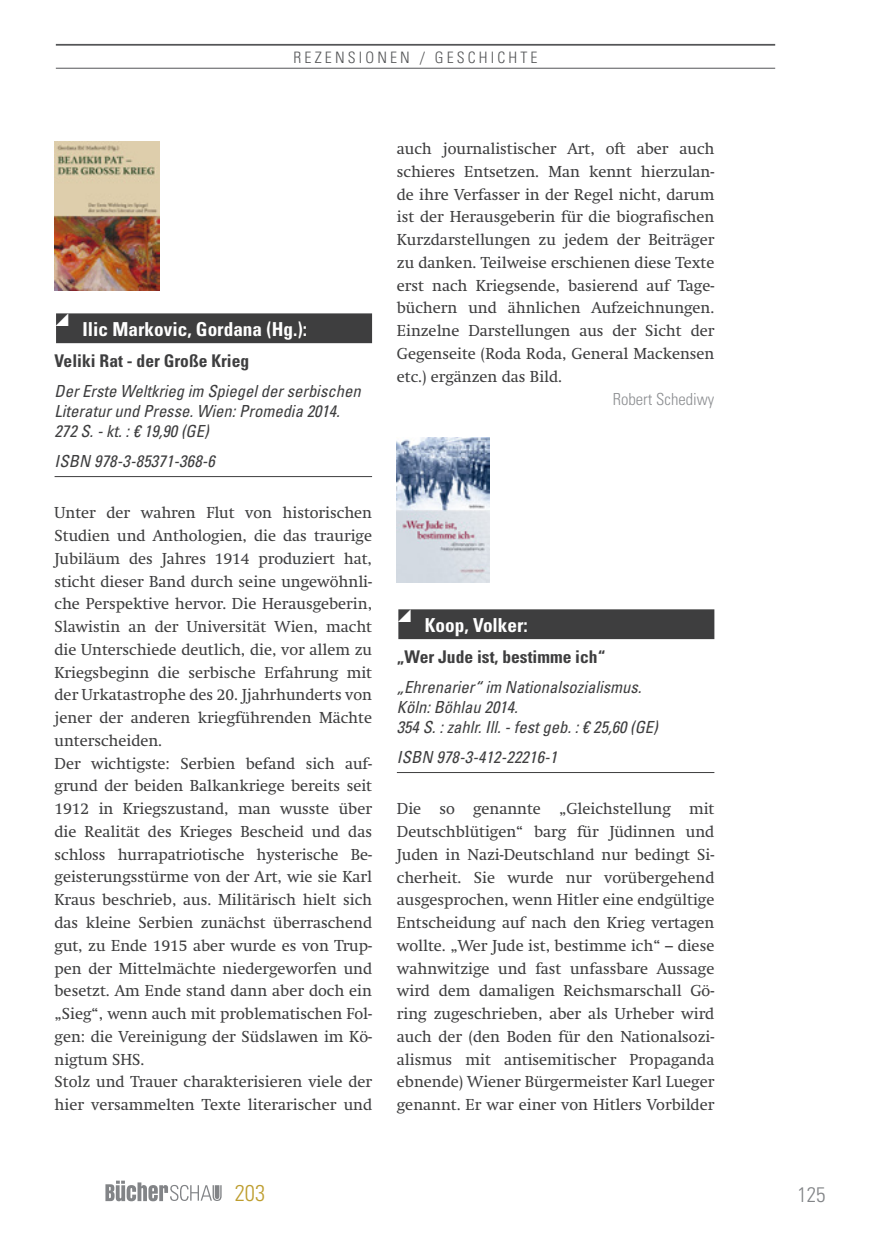
<style>
.page{position:relative;width:893px;height:1241px;background:#fff}
.page>*{position:absolute;margin:0;border:0;box-sizing:border-box;transform-origin:0 0}
.t1{font:300 condensed 22.75px "Univers LT Std";color:#be9e30}
.t2{font:300 condensed 21px "Univers LT Std";color:#828487}
.t3{font:700 condensed 19.25px "Univers LT Std";color:#fff}
.t4{font:700 condensed 17.5px "Univers LT Std";color:#3e3e3f}
.t5{font:italic condensed 16.62px/19.9px "Univers LT Std";color:#3e3e3f}
.t6{font:300 condensed 16.62px "Univers LT Std";color:#8d8f92}
.t7{font:15.75px/22.8px "Swift";color:#3e3e3f;text-align:justify}
.t8{font:300 condensed 15.75px "Univers LT Std";letter-spacing:.2em;color:#545557}
</style>
<div class="page">
<svg style="left:105px;top:1180px;width:117px;height:20px"></svg>
<hr style="left:56px;top:44px;width:719px;height:2px;background:#545557">
<hr style="left:56px;top:68px;width:719px;height:1px;background:#545557">
<div style="left:56px;top:313px;width:316px;height:30px;background:#3e3e3f"></div>
<hr style="left:55px;top:476px;width:317px;height:1px;background:#3e3e3f">
<img style="left:55px;top:142px;width:105px;height:148px">
<div style="left:398px;top:609px;width:316px;height:30px;background:#3e3e3f"></div>
<hr style="left:397px;top:772px;width:317px;height:1px;background:#3e3e3f">
<img style="left:397px;top:437px;width:92px;height:145px">
<svg style="left:56px;top:313px;width:12px;height:1px"></svg>
<svg style="left:398px;top:609px;width:13px;height:12px"></svg>
<p class="t8" style="left:294px;top:48px;width:245px">REZENSIONEN / GESCHICHTE</p>
<p class="t3" style="left:83px;top:317px;width:226px">Ilic Markovic, Gordana (Hg.):</p>
<p class="t4" style="left:55px;top:350px;width:196px">Veliki Rat - der Große Krieg</p>
<p class="t5" style="left:55px;top:381px;width:308px">Der Erste Weltkrieg im Spiegel der serbischen<br>Literatur und Presse. Wien: Promedia 2014.<br>272 S. - kt. : € 19,90 (GE)</p>
<p class="t5" style="left:55px;top:451px;width:162px">ISBN 978-3-85371-368-6</p>
<p class="t7" style="left:55px;top:501px;width:319px;text-align:left">Unter der wahren Flut von historischen Studien und Anthologien, die das traurige Jubiläum des Jahres 1914 produziert hat, sticht dieser Band durch seine ungewöhnli&shy;che Perspektive hervor. Die Herausgeberin, Slawistin an der Universität Wien, macht die Unterschiede deutlich, die, vor allem zu Kriegsbeginn die serbische Erfahrung mit der Urkatastrophe des 20. Jjahrhunderts von jener der anderen kriegführenden Mächte unterscheiden.<br>Der wichtigste: Serbien befand sich auf&shy;grund der beiden Balkankriege bereits seit 1912 in Kriegszustand, man wusste über die Realität des Krieges Bescheid und das schloss hurrapatriotische hysterische Be&shy;geisterungsstürme von der Art, wie sie Karl Kraus beschrieb, aus. Militärisch hielt sich das kleine Serbien zunächst überraschend gut, zu Ende 1915 aber wurde es von Trup&shy;pen der Mittelmächte niedergeworfen und besetzt. Am Ende stand dann aber doch ein „Sieg“, wenn auch mit problematischen Fol&shy;gen: die Vereinigung der Südslawen im Kö&shy;nigtum SHS.<br>Stolz und Trauer charakterisieren viele der hier versammelten Texte literarischer und</p>
<p class="t7" style="left:397px;top:137px;width:319px">auch journalistischer Art, oft aber auch schieres Entsetzen. Man kennt hierzulan&shy;de ihre Verfasser in der Regel nicht, darum ist der Herausgeberin für die biografischen Kurzdarstellungen zu jedem der Beiträger zu danken. Teilweise erschienen diese Texte erst nach Kriegsende, basierend auf Tage&shy;büchern und ähnlichen Aufzeichnungen.<br>Einzelne Darstellungen aus der Sicht der Gegenseite (Roda Roda, General Mackensen etc.) ergänzen das Bild.</p>
<p class="t6" style="left:613px;top:388px;width:103px">Robert Schediwy</p>
<p class="t3" style="left:425px;top:613px;width:105px">Koop, Volker:</p>
<p class="t4" style="left:397px;top:646px;width:210px">„Wer Jude ist, bestimme ich“</p>
<p class="t5" style="left:397px;top:677px;width:263px">„Ehrenarier“ im Nationalsozialismus.<br>Köln: Böhlau 2014.<br>354 S. : zahlr. Ill. - fest geb. : € 25,60 (GE)</p>
<p class="t5" style="left:397px;top:746px;width:162px">ISBN 978-3-412-22216-1</p>
<p class="t7" style="left:397px;top:797px;width:319px">Die so genannte „Gleichstellung mit Deutschblütigen“ barg für Jüdinnen und Juden in Nazi-Deutschland nur bedingt Si&shy;cherheit. Sie wurde nur vorübergehend ausgesprochen, wenn Hitler eine endgültige Entscheidung auf nach den Krieg vertagen wollte. „Wer Jude ist, bestimme ich“ – diese wahnwitzige und fast unfassbare Aussage wird dem damaligen Reichsmarschall Gö&shy;ring zugeschrieben, aber als Urheber wird auch der (den Boden für den Nationalsozi&shy;alismus mit antisemitischer Propaganda ebnende) Wiener Bürgermeister Karl Lueger genannt. Er war einer von Hitlers Vorbilder</p>
<h1 class="t1" style="left:235px;top:1179px;width:32px">203</h1>
<h2 class="t2" style="left:797px;top:1181px;width:29px">125</h2>
</div>
